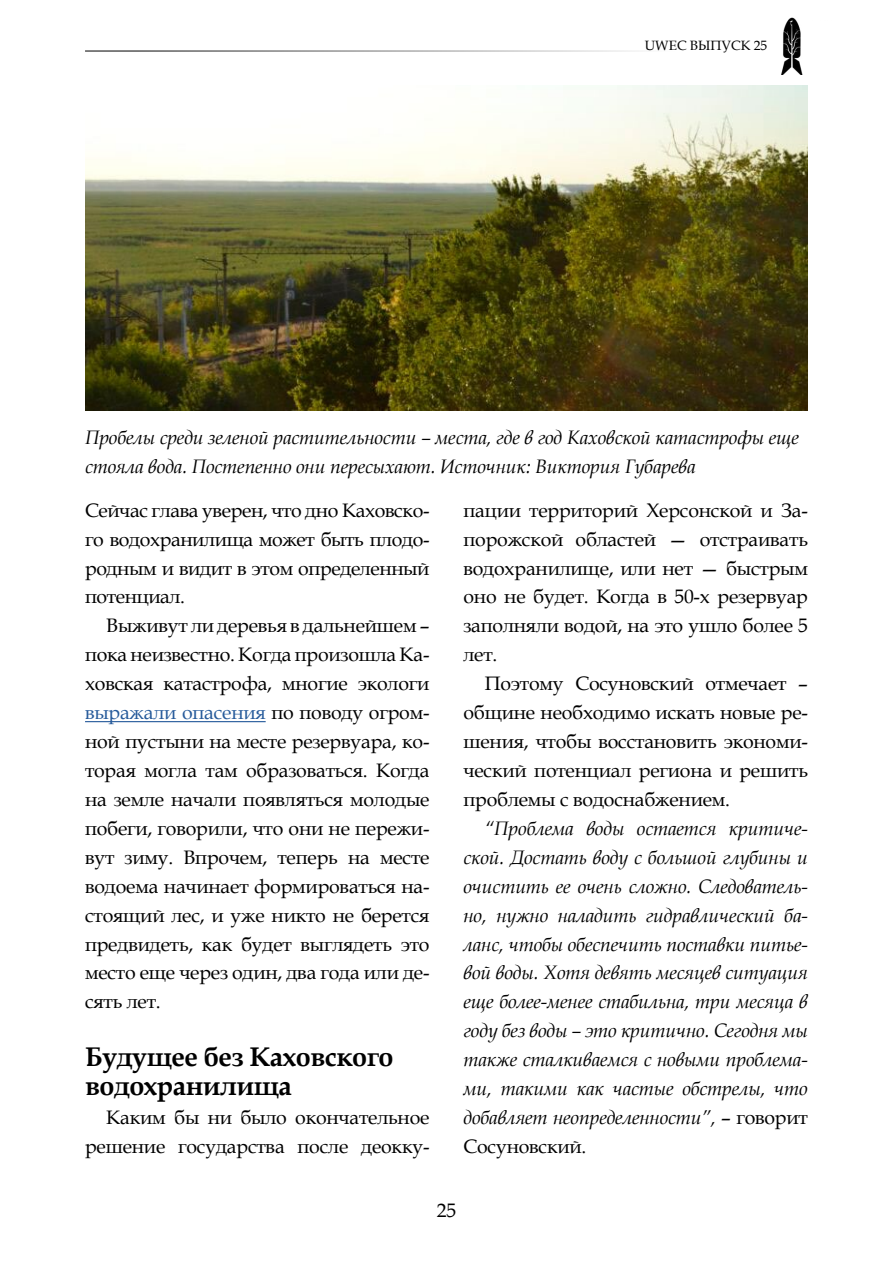
<style>
.page{position:relative;width:893px;height:1263px;background:#fff}
.page>*{position:absolute;margin:0;border:0;box-sizing:border-box;transform-origin:0 0}
.t1{font:700 27px/29px "Book Antiqua";letter-spacing:-.02em;color:#000}
.t2{font:19.5px/29px "Book Antiqua";letter-spacing:-.01em;color:#000;text-align:justify}
.t3{font:italic 19.5px/29px "Book Antiqua";letter-spacing:-.01em;color:#000;text-align:justify}
.t4{font:13.5px "Book Antiqua";color:#000}
.s1{color:#275b9b}
.s2{font-style:normal}
</style>
<div class="page">
<hr style="left:85px;top:51px;width:686px;height:1px;background:#000">
<img style="left:781px;top:17px;width:22px;height:57px">
<hr style="left:85px;top:721px;width:181px;height:1px;background:#275b9b">
<img style="left:85px;top:85px;width:723px;height:325px">
<p class="t4" style="left:645px;top:36px;width:124px">UWEC ВЫПУСК 25</p>
<p class="t3" style="left:85px;top:423px;width:716px">Пробелы среди зеленой растительности – места, где в год Каховской катастрофы еще стояла вода. Постепенно они пересыхают. Источник: Виктория Губарева</p>
<p class="t2" style="left:85px;top:495px;width:346px">Сейчас глава уверен, что дно Каховско&shy;го водохранилища может быть плодо&shy;родным и видит в этом определенный потенциал.</p>
<p class="t2" style="left:85px;top:611px;width:346px;text-indent:21px">Выживут ли деревья в дальнейшем – пока неизвестно. Когда произошла Ка&shy;ховская катастрофа, многие экологи <span class="s1">выражали опасения</span> по поводу огром&shy;ной пустыни на месте резервуара, ко&shy;торая могла там образоваться. Когда на земле начали появляться молодые побеги, говорили, что они не пережи&shy;вут зиму. Впрочем, теперь на месте водоема начинает формироваться на&shy;стоящий лес, и уже никто не берется предвидеть, как будет выглядеть это место еще через один, два года или де&shy;сять лет.</p>
<h1 class="t1" style="left:85px;top:1042px;width:310px">Будущее без Каховского водохранилища</h1>
<p class="t2" style="left:85px;top:1102px;width:346px;text-align:right">Каким бы ни было окончательное решение государства после деокку-</p>
<p class="t2" style="left:463px;top:495px;width:346px">пации территорий Херсонской и За&shy;порожской областей — отстраивать водохранилище, или нет — быстрым оно не будет. Когда в 50-х резервуар заполняли водой, на это ушло более 5 лет.</p>
<p class="t2" style="left:463px;top:669px;width:346px;text-indent:21px">Поэтому Сосуновский отмечает – общине необходимо искать новые ре&shy;шения, чтобы восстановить экономи&shy;ческий потенциал региона и решить проблемы с водоснабжением.</p>
<p class="t3" style="left:463px;top:813px;width:346px;text-indent:21px">“Проблема воды остается критиче&shy;ской. Достать воду с большой глубины и очистить ее очень сложно. Следователь&shy;но, нужно наладить гидравлический ба&shy;ланс, чтобы обеспечить поставки питье&shy;вой воды. Хотя девять месяцев ситуация еще более-менее стабильна, три месяца в году без воды – это критично. Сегодня мы также сталкиваемся с новыми проблема&shy;ми, такими как частые обстрелы, что добавляет неопределенности”, <span class="s2">– говорит Сосуновский.</span></p>
<p class="t2" style="left:437px;top:1195px;width:21px">25</p>
</div>
